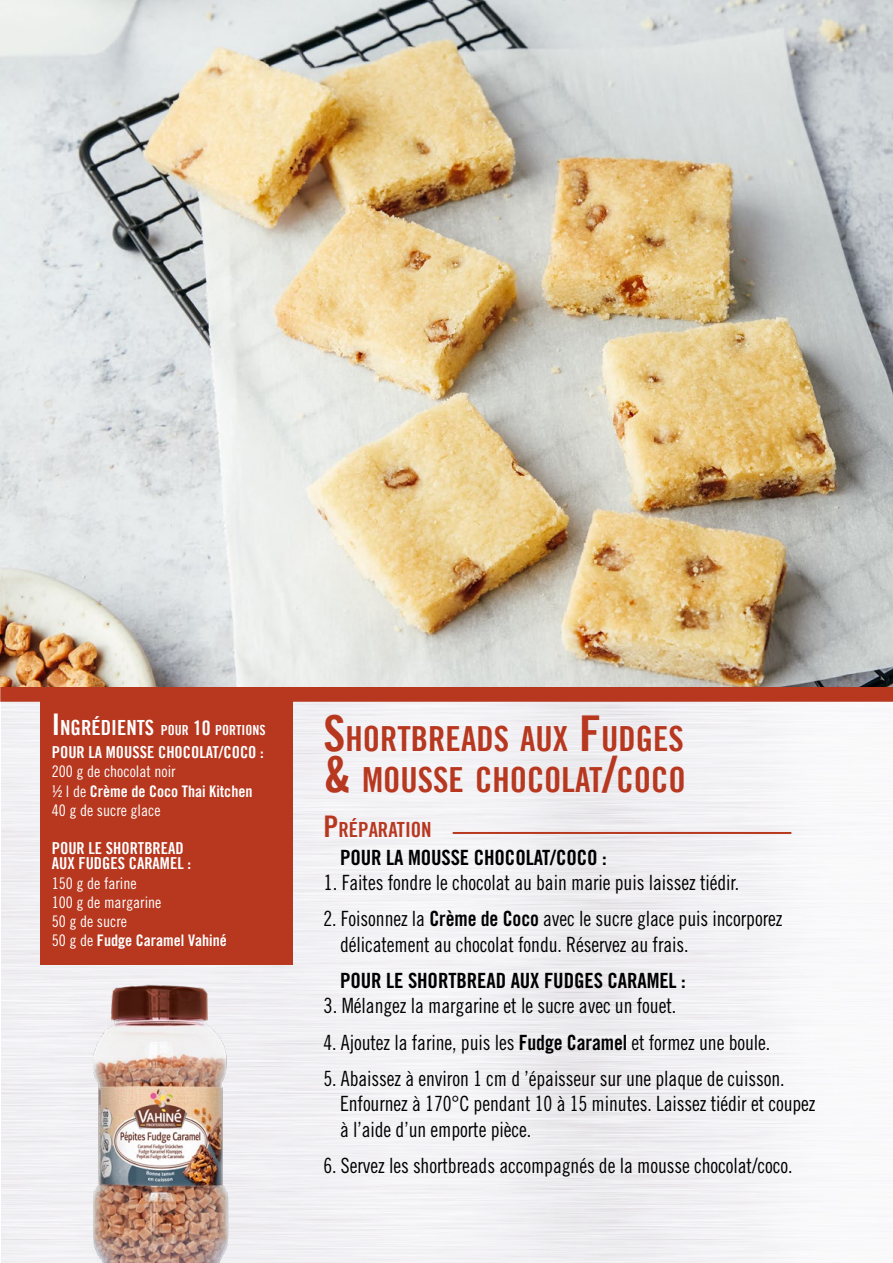
<style>
.page{position:relative;width:893px;height:1263px;background:#fff}
.page>*{position:absolute;margin:0;border:0;box-sizing:border-box;transform-origin:0 0}
.t1{font:34.65px/40.5px "Trade Gothic Bold Cond Twenty";color:#b7371f}
.t2{font:21px/25.2px "Trade Gothic LT Std Cn 18";letter-spacing:-.005em;color:#000;scale:.95 1}
.t3{font:21px "Trade Gothic LT Std Cn 18";letter-spacing:-.005em;color:#000}
.t4{font:21px "Trade Gothic LT Std Bd Cn 20";letter-spacing:-.005em;color:#000}
.t5{font:20.85px "Trade Gothic Bold Cond Twenty";color:#b7371f}
.t6{font:16.5px/15px "Trade Gothic Bold Cond Twenty";color:#fff}
.t7{font:15.9px/19.2px "Trade Gothic LT Std Cn 18";color:#fff}
.t8{font:15.9px "Trade Gothic LT Std Bd Cn 20";color:#fff}
.t9{font:13.95px "Trade Gothic Bold Cond Twenty";color:#fff}
.s1{font-size:29.85px}
.s2{font-size:20.85px}
.s3{font-size:19.95px}
.s4{font-family:"Trade Gothic LT Std Cn 18"}
.s5{font-size:49.5px}
.s6{font-family:"Trade Gothic LT Std Bd Cn 20"}
</style>
<div class="page">
<img style="left:1px;top:702px;width:880px;height:561px">
<div style="left:41px;top:696px;width:252px;height:269px;background:#b7371f"></div>
<div style="left:1px;top:687px;width:892px;height:14px;background:#b7371f"></div>
<div style="left:0;top:686px;width:893px;height:16px;border:2px solid #b7371f"></div>
<hr style="left:453px;top:832px;width:338px;height:2px;background:#b7371f">
<img style="left:85px;top:976px;width:152px;height:287px">
<img style="left:0;top:0;width:893px;height:687px">
<p class="t9" style="left:52px;top:721px;width:215px"><span class="s1">I</span> <span class="s2">NGRÉDIENTS</span> POUR <span class="s3">10</span> PORTIONS</p>
<p class="t6" style="left:52px;top:744px;width:214px">POUR LA MOUSSE CHOCOLAT/COCO :</p>
<p class="t7" style="left:52px;top:762px;width:125px">200 g de chocolat noir</p>
<p class="t8" style="left:52px;top:781px;width:202px"><span class="s4">½ l de</span> Crème de Coco Thai Kitchen</p>
<p class="t7" style="left:52px;top:800px;width:110px">40 g de sucre glace</p>
<p class="t6" style="left:52px;top:841px;width:141px">POUR LE SHORTBREAD<br>AUX FUDGES CARAMEL :</p>
<p class="t7" style="left:52px;top:873px;width:111px">150 g de farine<br>100 g de margarine<br>50 g de sucre</p>
<p class="t8" style="left:52px;top:931px;width:177px"><span class="s4">50 g de</span> Fudge Caramel Vahiné</p>
<h1 class="t1" style="left:324px;top:719px;width:364px"><span class="s5">S</span>HORTBREADS AUX <span class="s5">F</span>UDGES <span class="s5">&amp;</span> MOUSSE CHOCOLAT<span class="s5">/</span>COCO</h1>
<p class="t5" style="left:324px;top:817px;width:110px"><span class="s1">P</span>RÉPARATION</p>
<p class="t4" style="left:340px;top:844px;width:268px">POUR LA MOUSSE CHOCOLAT/COCO :</p>
<p class="t3" style="left:324px;top:870px;width:417px">1. Faites fondre le chocolat au bain marie puis laissez tiédir.</p>
<p class="t2" style="left:340px;top:906px;width:467px;text-indent:-16px">2. Foisonnez la <span class="s6">Crème de Coco</span> avec le sucre glace puis incorporez délicatement au chocolat fondu. Réservez au frais.</p>
<p class="t4" style="left:340px;top:968px;width:347px">POUR LE SHORTBREAD AUX FUDGES CARAMEL :</p>
<p class="t3" style="left:324px;top:993px;width:354px">3. Mélangez la margarine et le sucre avec un fouet.</p>
<p class="t2" style="left:324px;top:1029px;width:472px">4. Ajoutez la farine, puis les <span class="s6">Fudge Caramel</span> et formez une boule.</p>
<p class="t2" style="left:340px;top:1066px;width:502px;text-indent:-17px">5. Abaissez à environ 1 cm d ’épaisseur sur une plaque de cuisson.<br>Enfournez à 170°C pendant 10 à 15 minutes. Laissez tiédir et coupez à l’aide d’un emporte pièce.</p>
<p class="t2" style="left:324px;top:1153px;width:495px">6. Servez les shortbreads accompagnés de la mousse chocolat/coco.</p>
</div>
